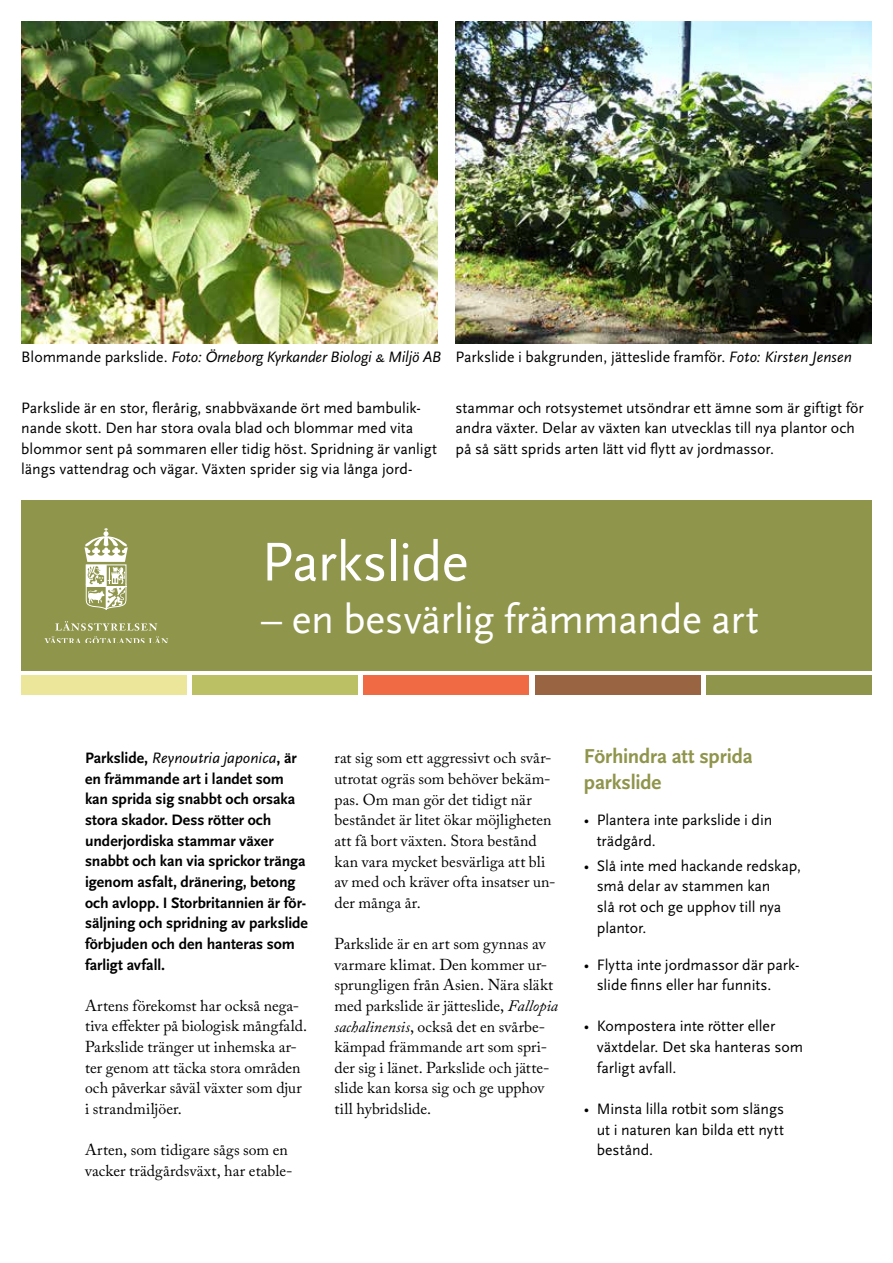
<style>
.page{position:relative;width:893px;height:1263px;background:#fff}
.page>*{position:absolute;margin:0;border:0;box-sizing:border-box;transform-origin:0 0}
.t1{font:57px "Scala Sans Pro";letter-spacing:-.02em;color:#fff}
.t2{font:42px "Scala Sans Pro";letter-spacing:-.01em;color:#fff}
.t3{font:700 21px/26.2px "Scala Sans Pro";letter-spacing:-.01em;color:#8f954b}
.t4{font:15.75px/20.7px "Scala Sans Pro";letter-spacing:-.005em;color:#000}
.t5{font:15.75px/20.7px "Adobe Caslon Pro";letter-spacing:.005em;color:#000}
.t6{font:700 15.75px/20.7px "Scala Sans Pro";letter-spacing:-.005em;color:#000}
.s1{font-style:italic}
.s2{font-weight:400;font-style:italic}
</style>
<div class="page">
<div style="left:21px;top:501px;width:851px;height:170px;background:#8f954b"></div>
<svg style="left:44px;top:621px;width:124px;height:22px"></svg>
<svg style="left:84px;top:529px;width:44px;height:81px"></svg>
<img style="left:21px;top:21px;width:416px;height:323px">
<img style="left:455px;top:21px;width:417px;height:323px">
<div style="left:706px;top:675px;width:166px;height:20px;background:#8f954b"></div>
<div style="left:192px;top:675px;width:166px;height:20px;background:#bbc064"></div>
<div style="left:21px;top:675px;width:166px;height:20px;background:#ece69a"></div>
<div style="left:364px;top:675px;width:165px;height:20px;background:#f06a44"></div>
<div style="left:535px;top:675px;width:166px;height:20px;background:#996442"></div>
<p class="t4" style="left:21px;top:346px;width:832px">Blommande parkslide. <span class="s1">Foto: Örneborg Kyrkander Biologi &amp; Miljö AB</span> Parkslide i bakgrunden, jätteslide framför. <span class="s1">Foto: Kirsten Jensen</span></p>
<p class="t4" style="left:21px;top:397px;width:417px">Parkslide är en stor, flerårig, snabbväxande ört med bambulik&shy;nande skott. Den har stora ovala blad och blommar med vita blommor sent på sommaren eller tidig höst. Spridning är vanligt längs vattendrag och vägar. Växten sprider sig via långa jord-</p>
<p class="t4" style="left:455px;top:397px;width:410px">stammar och rotsystemet utsöndrar ett ämne som är giftigt för andra växter. Delar av växten kan utvecklas till nya plantor och på så sätt sprids arten lätt vid flytt av jordmassor.</p>
<h1 class="t1" style="left:261px;top:529px;width:209px">Parkslide</h1>
<h2 class="t2" style="left:261px;top:595px;width:499px">– en besvärlig främmande art</h2>
<p class="t6" style="left:85px;top:748px;width:224px">Parkslide, <span class="s2">Reynoutria japonica</span>, är en främmande art i landet som kan sprida sig snabbt och orsaka stora skador. Dess rötter och underjordiska stammar växer snabbt och kan via sprickor tränga igenom asfalt, dränering, betong och avlopp. I Storbritannien är för&shy;säljning och spridning av parkslide förbjuden och den hanteras som farligt avfall.</p>
<p class="t5" style="left:85px;top:995px;width:224px">Artens förekomst har också nega&shy;tiva effekter på biologisk mångfald.<br>Parkslide tränger ut inhemska ar&shy;ter genom att täcka stora områden och påverkar såväl växter som djur i strandmiljöer.</p>
<p class="t5" style="left:85px;top:1139px;width:209px">Arten, som tidigare sågs som en vacker trädgårdsväxt, har etable-</p>
<p class="t5" style="left:334px;top:747px;width:223px">rat sig som ett aggressivt och svår&shy;utrotat ogräs som behöver bekäm&shy;pas. Om man gör det tidigt när beståndet är litet ökar möjligheten att få bort växten. Stora bestånd kan vara mycket besvärliga att bli av med och kräver ofta insatser un&shy;der många år.</p>
<p class="t5" style="left:334px;top:933px;width:225px">Parkslide är en art som gynnas av varmare klimat. Den kommer ur&shy;sprungligen från Asien. Nära släkt med parkslide är jätteslide, <span class="s1">Fallopia sachalinensis</span>, också det en svårbe&shy;kämpad främmande art som spri&shy;der sig i länet. Parkslide och jätte&shy;slide kan korsa sig och ge upphov till hybridslide.</p>
<h3 class="t3" style="left:584px;top:743px;width:170px">Förhindra att sprida parkslide</h3>
<p class="t4" style="left:597px;top:809px;width:177px;text-indent:-13px">• Plantera inte parkslide i din trädgård.</p>
<p class="t4" style="left:597px;top:855px;width:206px;text-indent:-13px">• Slå inte med hackande redskap, små delar av stammen kan<br>slå rot och ge upphov till nya plantor.</p>
<p class="t4" style="left:597px;top:954px;width:204px;text-indent:-13px">• Flytta inte jordmassor där park&shy;slide finns eller har funnits.</p>
<p class="t4" style="left:597px;top:1016px;width:208px;text-indent:-13px">• Kompostera inte rötter eller växtdelar. Det ska hanteras som farligt avfall.</p>
<p class="t4" style="left:597px;top:1098px;width:189px;text-align:justify;text-indent:-13px">• Minsta lilla rotbit som slängs ut i naturen kan bilda ett nytt bestånd.</p>
</div>
